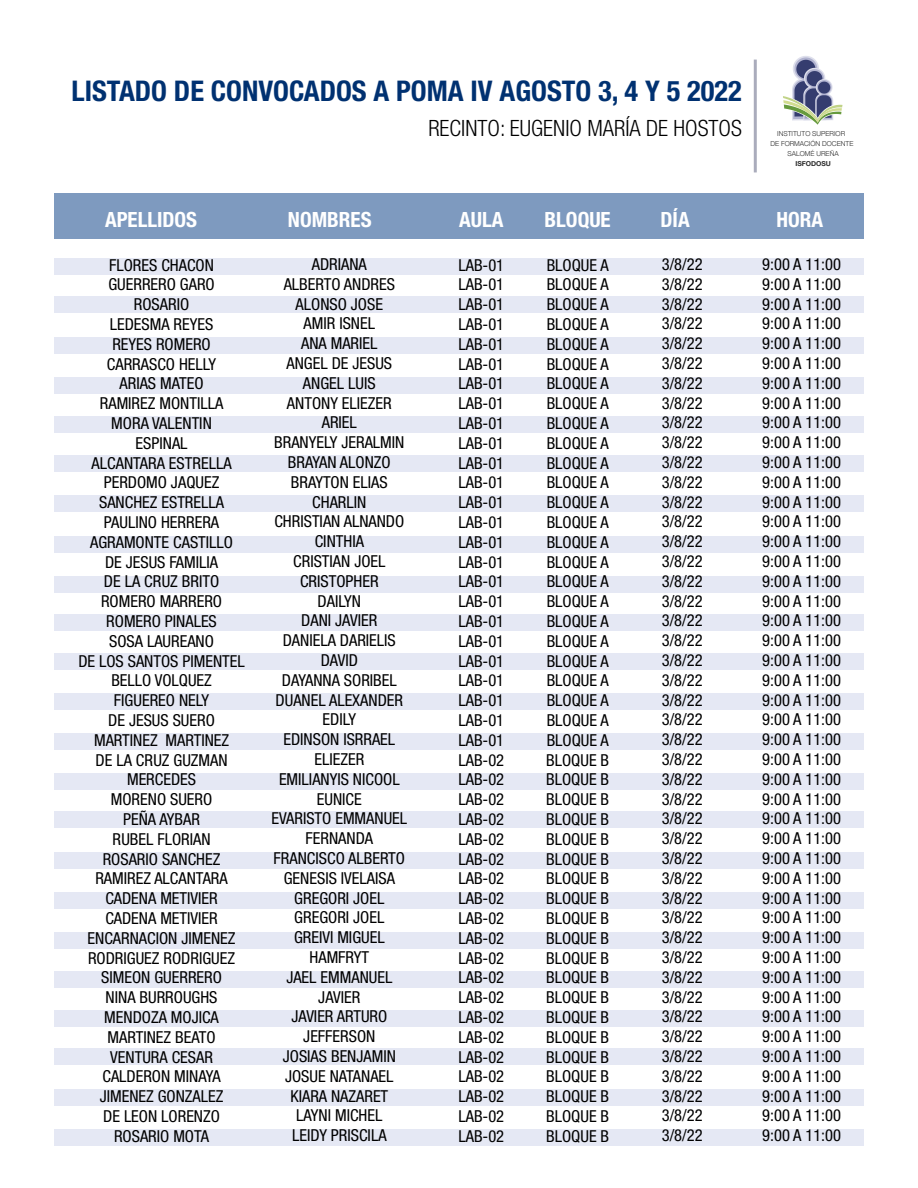
<style>
.page{position:relative;width:918px;height:1188px;background:#fff}
.page>*{position:absolute;margin:0;border:0;box-sizing:border-box;transform-origin:0 0}
.t1{font:700 condensed 28.5px "Helvetica Neue LT Std";color:#003171}
.t2{font:300 condensed 22.5px "Helvetica Neue LT Std";color:#000}
.t3{font:700 condensed 21px "Helvetica Neue LT Std";color:#fff}
.t4{font:condensed 16.5px/19.8px "Helvetica Neue LT Std";color:#000;text-align:justify}
.t5{font:300 6.75px/9.9px "Helvetica Neue";color:#292929;text-align:center}
.t6{font:700 6.75px "Helvetica Neue";color:#292929}
</style>
<div class="page">
<hr style="left:754px;top:60px;width:3px;height:112px;background:#aaacbc">
<div style="left:54px;top:258px;width:810px;height:17px;background:#e5e8f4"></div>
<div style="left:54px;top:615px;width:810px;height:16px;background:#e5e8f4"></div>
<div style="left:54px;top:417px;width:810px;height:16px;background:#e5e8f4"></div>
<div style="left:54px;top:773px;width:810px;height:17px;background:#e5e8f4"></div>
<div style="left:54px;top:1010px;width:810px;height:17px;background:#e5e8f4"></div>
<div style="left:54px;top:297px;width:810px;height:16px;background:#e5e8f4"></div>
<div style="left:54px;top:653px;width:810px;height:16px;background:#e5e8f4"></div>
<div style="left:54px;top:455px;width:810px;height:17px;background:#e5e8f4"></div>
<div style="left:54px;top:811px;width:810px;height:17px;background:#e5e8f4"></div>
<div style="left:54px;top:1049px;width:810px;height:16px;background:#e5e8f4"></div>
<div style="left:54px;top:337px;width:810px;height:16px;background:#e5e8f4"></div>
<div style="left:54px;top:693px;width:810px;height:17px;background:#e5e8f4"></div>
<div style="left:54px;top:495px;width:810px;height:17px;background:#e5e8f4"></div>
<div style="left:54px;top:852px;width:810px;height:16px;background:#e5e8f4"></div>
<div style="left:54px;top:1089px;width:810px;height:17px;background:#e5e8f4"></div>
<div style="left:54px;top:1129px;width:810px;height:17px;background:#e5e8f4"></div>
<div style="left:54px;top:377px;width:810px;height:17px;background:#e5e8f4"></div>
<div style="left:54px;top:734px;width:810px;height:16px;background:#e5e8f4"></div>
<div style="left:54px;top:971px;width:810px;height:16px;background:#e5e8f4"></div>
<div style="left:54px;top:536px;width:810px;height:16px;background:#e5e8f4"></div>
<div style="left:54px;top:892px;width:810px;height:17px;background:#e5e8f4"></div>
<div style="left:54px;top:576px;width:810px;height:17px;background:#e5e8f4"></div>
<div style="left:54px;top:933px;width:810px;height:16px;background:#e5e8f4"></div>
<svg style="left:783px;top:56px;width:60px;height:69px"></svg>
<div style="left:54px;top:194px;width:810px;height:45px;background:#7e9abf"></div>
<h1 class="t1" style="left:72px;top:74px;width:672px">LISTADO DE CONVOCADOS A POMA IV AGOSTO 3, 4 Y 5 2022</h1>
<h2 class="t2" style="left:428px;top:115px;width:315px">RECINTO: EUGENIO MARÍA DE HOSTOS</h2>
<p class="t5" style="left:770px;top:128px;width:84px">INSTITUTO SUPERIOR<br>DE FORMACIÓN DOCENTE<br>SALOMÉ UREÑA</p>
<p class="t6" style="left:795px;top:158px;width:37px">ISFODOSU</p>
<p class="t3" style="left:105px;top:207px;width:94px">APELLIDOS</p>
<p class="t3" style="left:288px;top:207px;width:85px">NOMBRES</p>
<p class="t3" style="left:459px;top:207px;width:46px">AULA</p>
<p class="t3" style="left:545px;top:207px;width:68px">BLOQUE</p>
<p class="t3" style="left:661px;top:207px;width:31px">DÍA</p>
<p class="t3" style="left:776px;top:207px;width:48px">HORA</p>
<p class="t4" style="left:78px;top:255px;width:168px;text-align:center">FLORES CHACON<br>GUERRERO GARO<br>ROSARIO<br>LEDESMA REYES<br>REYES ROMERO<br>CARRASCO HELLY<br>ARIAS MATEO<br>RAMIREZ MONTILLA<br>MORA VALENTIN<br>ESPINAL<br>ALCANTARA ESTRELLA<br>PERDOMO JAQUEZ<br>SANCHEZ ESTRELLA<br>PAULINO HERRERA<br>AGRAMONTE CASTILLO<br>DE JESUS FAMILIA<br>DE LA CRUZ BRITO<br>ROMERO MARRERO<br>ROMERO PINALES<br>SOSA LAUREANO<br>DE LOS SANTOS PIMENTEL<br>BELLO VOLQUEZ<br>FIGUEREO NELY<br>DE JESUS SUERO<br>MARTINEZ MARTINEZ<br>DE LA CRUZ GUZMAN<br>MERCEDES<br>MORENO SUERO<br>PEÑA AYBAR<br>RUBEL FLORIAN<br>ROSARIO SANCHEZ<br>RAMIREZ ALCANTARA<br>CADENA METIVIER<br>CADENA METIVIER<br>ENCARNACION JIMENEZ<br>RODRIGUEZ RODRIGUEZ<br>SIMEON GUERRERO<br>NINA BURROUGHS<br>MENDOZA MOJICA<br>MARTINEZ BEATO<br>VENTURA CESAR<br>CALDERON MINAYA<br>JIMENEZ GONZALEZ<br>DE LEON LORENZO<br>ROSARIO MOTA</p>
<p class="t4" style="left:272px;top:254px;width:137px;text-align:center">ADRIANA<br>ALBERTO ANDRES<br>ALONSO JOSE<br>AMIR ISNEL<br>ANA MARIEL<br>ANGEL DE JESUS<br>ANGEL LUIS<br>ANTONY ELIEZER<br>ARIEL<br>BRANYELY JERALMIN<br>BRAYAN ALONZO<br>BRAYTON ELIAS<br>CHARLIN<br>CHRISTIAN ALNANDO<br>CINTHIA<br>CRISTIAN JOEL<br>CRISTOPHER<br>DAILYN<br>DANI JAVIER<br>DANIELA DARIELIS<br>DAVID<br>DAYANNA SORIBEL<br>DUANEL ALEXANDER<br>EDILY<br>EDINSON ISRRAEL<br>ELIEZER<br>EMILIANYIS NICOOL<br>EUNICE<br>EVARISTO EMMANUEL<br>FERNANDA<br>FRANCISCO ALBERTO<br>GENESIS IVELAISA<br>GREGORI JOEL<br>GREGORI JOEL<br>GREIVI MIGUEL<br>HAMFRYT<br>JAEL EMMANUEL<br>JAVIER<br>JAVIER ARTURO<br>JEFFERSON<br>JOSIAS BENJAMIN<br>JOSUE NATANAEL<br>KIARA NAZARET<br>LAYNI MICHEL<br>LEIDY PRISCILA</p>
<p class="t4" style="left:458px;top:255px;width:47px">LAB-01<br>LAB-01<br>LAB-01<br>LAB-01<br>LAB-01<br>LAB-01<br>LAB-01<br>LAB-01<br>LAB-01<br>LAB-01<br>LAB-01<br>LAB-01<br>LAB-01<br>LAB-01<br>LAB-01<br>LAB-01<br>LAB-01<br>LAB-01<br>LAB-01<br>LAB-01<br>LAB-01<br>LAB-01<br>LAB-01<br>LAB-01<br>LAB-01<br>LAB-02<br>LAB-02<br>LAB-02<br>LAB-02<br>LAB-02<br>LAB-02<br>LAB-02<br>LAB-02<br>LAB-02<br>LAB-02<br>LAB-02<br>LAB-02<br>LAB-02<br>LAB-02<br>LAB-02<br>LAB-02<br>LAB-02<br>LAB-02<br>LAB-02<br>LAB-02</p>
<p class="t4" style="left:546px;top:255px;width:64px">BLOQUE A BLOQUE A BLOQUE A BLOQUE A BLOQUE A BLOQUE A BLOQUE A BLOQUE A BLOQUE A BLOQUE A BLOQUE A BLOQUE A BLOQUE A BLOQUE A BLOQUE A BLOQUE A BLOQUE A BLOQUE A BLOQUE A BLOQUE A BLOQUE A BLOQUE A BLOQUE A BLOQUE A BLOQUE A BLOQUE B BLOQUE B BLOQUE B BLOQUE B BLOQUE B BLOQUE B BLOQUE B BLOQUE B BLOQUE B BLOQUE B BLOQUE B BLOQUE B BLOQUE B BLOQUE B BLOQUE B BLOQUE B BLOQUE B BLOQUE B BLOQUE B BLOQUE B</p>
<p class="t4" style="left:662px;top:254px;width:42px">3/8/22<br>3/8/22<br>3/8/22<br>3/8/22<br>3/8/22<br>3/8/22<br>3/8/22<br>3/8/22<br>3/8/22<br>3/8/22<br>3/8/22<br>3/8/22<br>3/8/22<br>3/8/22<br>3/8/22<br>3/8/22<br>3/8/22<br>3/8/22<br>3/8/22<br>3/8/22<br>3/8/22<br>3/8/22<br>3/8/22<br>3/8/22<br>3/8/22<br>3/8/22<br>3/8/22<br>3/8/22<br>3/8/22<br>3/8/22<br>3/8/22<br>3/8/22<br>3/8/22<br>3/8/22<br>3/8/22<br>3/8/22<br>3/8/22<br>3/8/22<br>3/8/22<br>3/8/22<br>3/8/22<br>3/8/22<br>3/8/22<br>3/8/22<br>3/8/22</p>
<p class="t4" style="left:762px;top:254px;width:80px">9:00 A 11:00<br>9:00 A 11:00<br>9:00 A 11:00<br>9:00 A 11:00<br>9:00 A 11:00<br>9:00 A 11:00<br>9:00 A 11:00<br>9:00 A 11:00<br>9:00 A 11:00<br>9:00 A 11:00<br>9:00 A 11:00<br>9:00 A 11:00<br>9:00 A 11:00<br>9:00 A 11:00<br>9:00 A 11:00<br>9:00 A 11:00<br>9:00 A 11:00<br>9:00 A 11:00<br>9:00 A 11:00<br>9:00 A 11:00<br>9:00 A 11:00<br>9:00 A 11:00<br>9:00 A 11:00<br>9:00 A 11:00<br>9:00 A 11:00<br>9:00 A 11:00<br>9:00 A 11:00<br>9:00 A 11:00<br>9:00 A 11:00<br>9:00 A 11:00<br>9:00 A 11:00<br>9:00 A 11:00<br>9:00 A 11:00<br>9:00 A 11:00<br>9:00 A 11:00<br>9:00 A 11:00<br>9:00 A 11:00<br>9:00 A 11:00<br>9:00 A 11:00<br>9:00 A 11:00<br>9:00 A 11:00<br>9:00 A 11:00<br>9:00 A 11:00<br>9:00 A 11:00<br>9:00 A 11:00</p>
</div>
